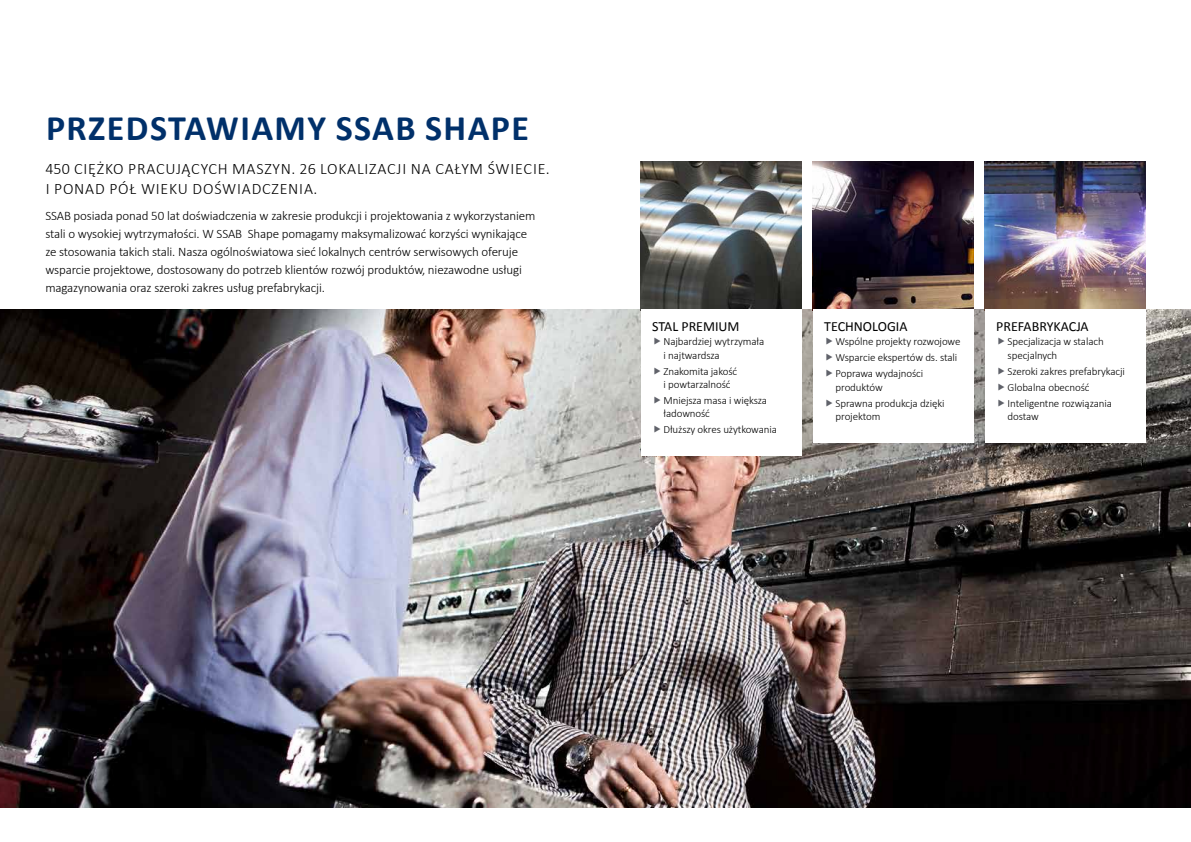
<style>
.page{position:relative;width:1191px;height:842px;background:#fff}
.page>*{position:absolute;margin:0;border:0;box-sizing:border-box;transform-origin:0 0}
.t1{font:700 36px "Calibri";letter-spacing:.04em;color:#00306a}
.t2{font:300 16px/20px "Calibri";letter-spacing:.05em;color:#000}
.t3{font:14px "Calibri";color:#000}
.t4{font:300 13px/18px "Calibri";letter-spacing:-.01em;color:#000}
.t5{font:300 11px/16px "Calibri";letter-spacing:-.01em;color:#000}
</style>
<div class="page">
<img style="left:0;top:309px;width:1191px;height:499px">
<img style="left:641px;top:162px;width:160px;height:147px">
<img style="left:813px;top:161px;width:160px;height:148px">
<img style="left:985px;top:162px;width:160px;height:147px">
<div style="left:641px;top:309px;width:160px;height:147px;background:#fff"></div>
<div style="left:813px;top:309px;width:160px;height:133px;background:#fff"></div>
<div style="left:985px;top:309px;width:160px;height:133px;background:#fff"></div>
<h1 class="t1" style="left:46px;top:105px;width:484px">PRZEDSTAWIAMY SSAB SHAPE</h1>
<p class="t2" style="left:45px;top:159px;width:506px">450 CIĘŻKO PRACUJĄCYCH MASZYN. 26 LOKALIZACJI NA CAŁYM ŚWIECIE.<br>I PONAD PÓŁ WIEKU DOŚWIADCZENIA.</p>
<p class="t4" style="left:45px;top:207px;width:491px">SSAB posiada ponad 50 lat doświadczenia w zakresie produkcji i projektowania z wykorzystaniem stali o wysokiej wytrzymałości. W SSAB Shape pomagamy maksymalizować korzyści wynikające ze stosowania takich stali. Nasza ogólnoświatowa sieć lokalnych centrów serwisowych oferuje wsparcie projektowe, dostosowany do potrzeb klientów rozwój produktów, niezawodne usługi magazynowania oraz szeroki zakres usług prefabrykacji.</p>
<p class="t3" style="left:652px;top:317px;width:89px">STAL PREMIUM</p>
<p class="t5" style="left:663px;top:335px;width:102px;line-height:13.2px">Najbardziej wytrzymała i najtwardsza</p>
<p class="t5" style="left:663px;top:364px;width:75px;line-height:13.2px">Znakomita jakość i powtarzalność</p>
<p class="t5" style="left:663px;top:393px;width:105px;line-height:13.2px">Mniejsza masa i większa ładowność</p>
<p class="t5" style="left:663px;top:421px;width:115px">Dłuższy okres użytkowania</p>
<p class="t3" style="left:824px;top:317px;width:85px">TECHNOLOGIA</p>
<p class="t5" style="left:835px;top:334px;width:126px">Wspólne projekty rozwojowe<br>Wsparcie ekspertów ds. stali<br>Poprawa wydajności</p>
<p class="t5" style="left:835px;top:379px;width:111px">produktów<br>Sprawna produkcja dzięki</p>
<p class="t5" style="left:835px;top:408px;width:46px">projektom</p>
<p class="t3" style="left:996px;top:317px;width:94px">PREFABRYKACJA</p>
<p class="t5" style="left:1007px;top:335px;width:98px;line-height:13.2px">Specjalizacja w stalach specjalnych</p>
<p class="t5" style="left:1007px;top:363px;width:119px">Szeroki zakres prefabrykacji<br>Globalna obecność<br>Inteligentne rozwiązania</p>
<p class="t5" style="left:1007px;top:408px;width:33px">dostaw</p>
</div>
